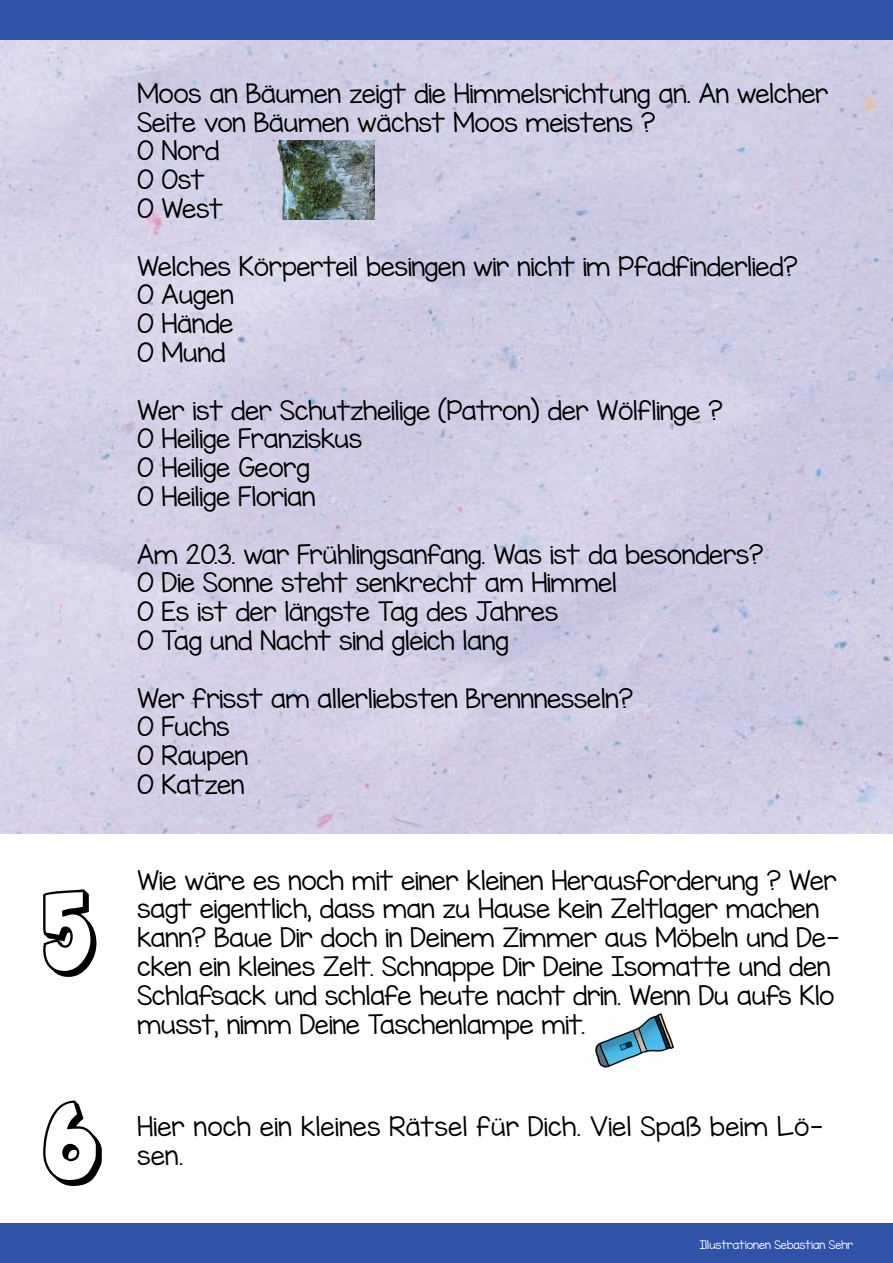
<style>
.page{position:relative;width:893px;height:1263px;background:#fff}
.page>*{position:absolute;margin:0;border:0;box-sizing:border-box;transform-origin:0 0}
.t1{font:78px "Agent Orange";color:#000}
.t2{font:24px/28.8px "KG Miss Kindergarten";color:#000}
.t3{font:24px/28.8px "KG Miss Kindergarten";letter-spacing:.02em;color:#000}
.t4{font:10.5px "KG Miss Kindergarten";color:#fff}
</style>
<div class="page">
<img style="left:0;top:39px;width:893px;height:794px">
<div style="left:0;top:1224px;width:893px;height:39px;background:#2f53a7"></div>
<div style="left:0;top:0;width:893px;height:39px;background:#2f53a7"></div>
<img style="left:269px;top:140px;width:105px;height:80px">
<img style="left:595px;top:1013px;width:79px;height:55px">
<h1 class="t1" style="left:45px;top:889px;width:58px">5</h1>
<h1 class="t1" style="left:45px;top:1098px;width:63px">6</h1>
<p class="t2" style="left:137px;top:79px;width:692px">Moos an Bäumen zeigt die Himmelsrichtung an. An welcher<br>Seite von Bäumen wächst Moos meistens ?<br>O Nord<br>O Ost<br>O West</p>
<p class="t2" style="left:137px;top:251px;width:662px">Welches Körperteil besingen wir nicht im Pfadfinderlied?<br>O Augen<br>O Hände<br>O Mund</p>
<p class="t2" style="left:137px;top:395px;width:587px">Wer ist der Schutzheilige (Patron) der Wölflinge ?<br>O Heilige Franziskus<br>O Heilige Georg<br>O Heilige Florian</p>
<p class="t2" style="left:137px;top:539px;width:627px">Am 20.3. war Frühlingsanfang. Was ist da besonders?<br>O Die Sonne steht senkrecht am Himmel<br>O Es ist der längste Tag des Jahres<br>O Tag und Nacht sind gleich lang</p>
<p class="t2" style="left:137px;top:683px;width:497px">Wer frisst am allerliebsten Brennnesseln?<br>O Fuchs<br>O Raupen<br>O Katzen</p>
<p class="t2" style="left:137px;top:865px;width:703px">Wie wäre es noch mit einer kleinen Herausforderung ? Wer sagt eigentlich, dass man zu Hause kein Zeltlager machen kann? Baue Dir doch in Deinem Zimmer aus Möbeln und De&shy;cken ein kleines Zelt. Schnappe Dir Deine Isomatte und den Schlafsack und schlafe heute nacht drin. Wenn Du aufs Klo musst, nimm Deine Taschenlampe mit.</p>
<p class="t3" style="left:137px;top:1112px;width:687px">Hier noch ein kleines Rätsel für Dich. Viel Spaß beim Lö&shy;sen.</p>
<p class="t4" style="left:700px;top:1238px;width:155px">Illustrationen Sebastian Sehr</p>
</div>
